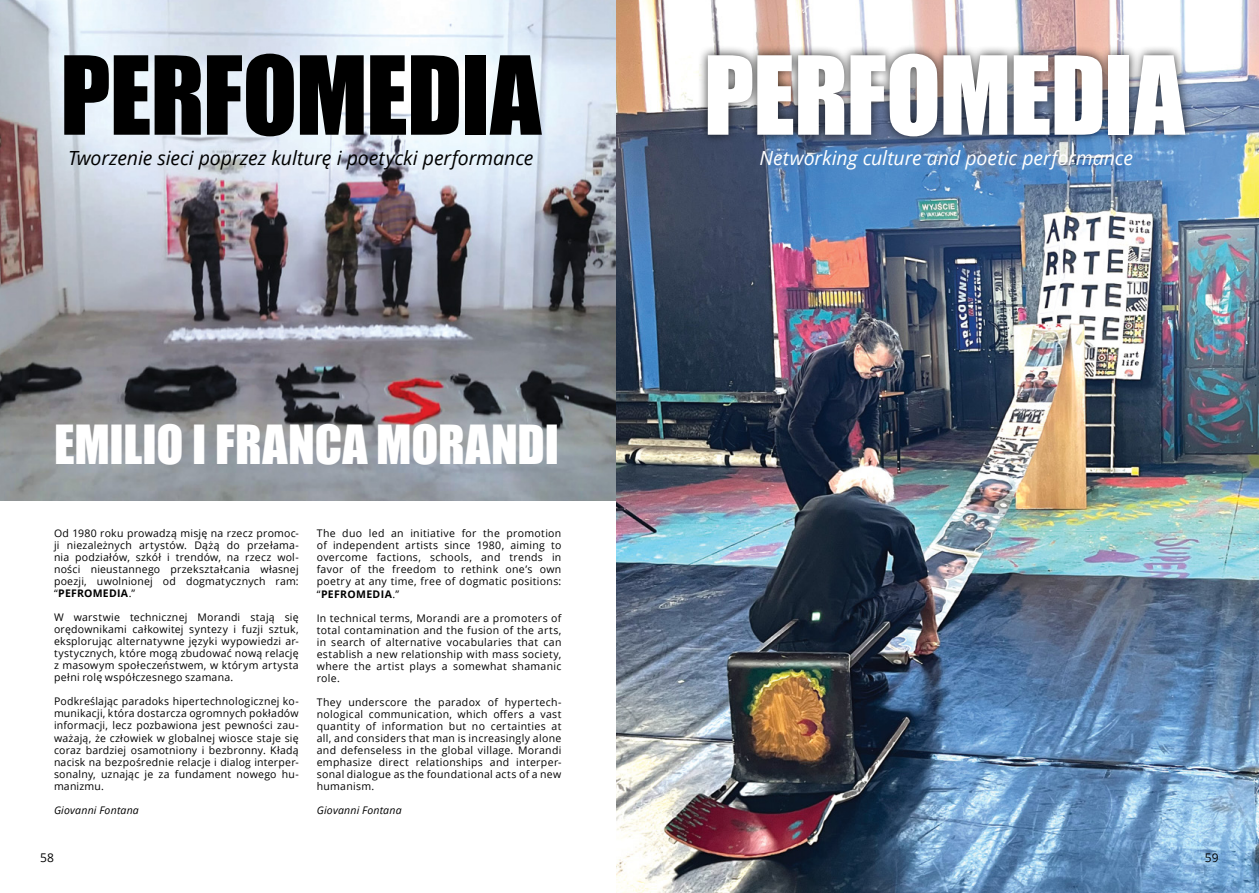
<style>
.page{position:relative;width:1259px;height:893px;background:#fff}
.page>*{position:absolute;margin:0;border:0;box-sizing:border-box;transform-origin:0 0}
.t1{font:100.5px "Impact";letter-spacing:-.01em;color:#000}
.t2{font:100.5px "Impact";letter-spacing:-.01em;color:#fff}
.t3{font:49.5px "Impact";color:#fff}
.t4{font:italic 19.5px "Open Sans";letter-spacing:-.005em;color:#000}
.t5{font:italic 19.5px "Open Sans";letter-spacing:-.005em;color:#fff}
.t6{font:12px "Open Sans";color:#000}
.t7{font:10.5px/12px "Open Sans";letter-spacing:.03em;color:#000;text-align:justify}
.t8{font:italic 10.5px "Open Sans";letter-spacing:.02em;color:#000}
.s1{font-weight:700}
</style>
<div class="page">
<img style="left:0;top:0;width:617px;height:500px">
<img style="left:617px;top:0;width:642px;height:893px">
<div style="left:698px;top:44px;width:496px;height:102px;background:#000;opacity:.75"></div>
<h1 class="t1" style="left:60px;top:17px;width:483px">PERFOMEDIA</h1>
<h3 class="t4" style="left:68px;top:145px;width:467px">Tworzenie sieci poprzez kulturę i poetycki performance</h3>
<h2 class="t3" style="left:54px;top:406px;width:43px">EMILIO</h2>
<h2 class="t3" style="left:192px;top:406px;width:71px">I FRANCA</h2>
<h2 class="t3" style="left:376px;top:406px;width:61px">MORANDI</h2>
<p class="t7" style="left:54px;top:527px;width:246px">Od 1980 roku prowadzą misję na rzecz promoc&shy;ji niezależnych artystów. Dążą do przełama&shy;nia podziałów, szkół i trendów, na rzecz wol&shy;ności nieustannego przekształcania własnej poezji, uwolnionej od dogmatycznych ram: “<span class="s1">PEFROMEDIA</span></p>
<p class="t7" style="left:129px;top:587px;width:8px">.”</p>
<p class="t7" style="left:54px;top:611px;width:246px">W warstwie technicznej Morandi stają się orędownikami całkowitej syntezy i fuzji sztuk, eksplorując alternatywne języki wypowiedzi ar&shy;tystycznych, które mogą zbudować nową relację z masowym społeczeństwem, w którym artysta pełni rolę współczesnego szamana.</p>
<p class="t7" style="left:54px;top:695px;width:246px">Podkreślając paradoks hipertechnologicznej ko&shy;munikacji, która dostarcza ogromnych pokładów informacji, lecz pozbawiona jest pewności zau&shy;ważają, że człowiek w globalnej wiosce staje się coraz bardziej osamotniony i bezbronny. Kładą nacisk na bezpośrednie relacje i dialog interper&shy;sonalny, uznając je za fundament nowego hu&shy;manizmu.</p>
<p class="t8" style="left:54px;top:802px;width:86px">Giovanni Fontana</p>
<p class="t7" style="left:317px;top:527px;width:246px">The duo led an initiative for the promotion of independent artists since 1980, aiming to overcome factions, schools, and trends in favor of the freedom to rethink one’s own poetry at any time, free of dogmatic positions: “<span class="s1">PEFROMEDIA</span></p>
<p class="t7" style="left:392px;top:587px;width:8px">.”</p>
<p class="t7" style="left:317px;top:611px;width:246px">In technical terms, Morandi are a promoters of total contamination and the fusion of the arts, in search of alternative vocabularies that can establish a new relationship with mass society, where the artist plays a somewhat shamanic role.</p>
<p class="t7" style="left:317px;top:695px;width:246px">They underscore the paradox of hypertech&shy;nological communication, which offers a vast quantity of information but no certainties at all, and considers that man is increasingly alone and defenseless in the global village. Morandi emphasize direct relationships and interper&shy;sonal dialogue as the foundational acts of a new humanism.</p>
<p class="t8" style="left:317px;top:802px;width:86px">Giovanni Fontana</p>
<h1 class="t2" style="left:703px;top:17px;width:483px">PERFOMEDIA</h1>
<h3 class="t5" style="left:759px;top:145px;width:375px">Networking culture and poetic performance</h3>
<p class="t6" style="left:40px;top:849px;width:15px">58</p>
<p class="t6" style="left:1205px;top:849px;width:15px">59</p>
</div>
